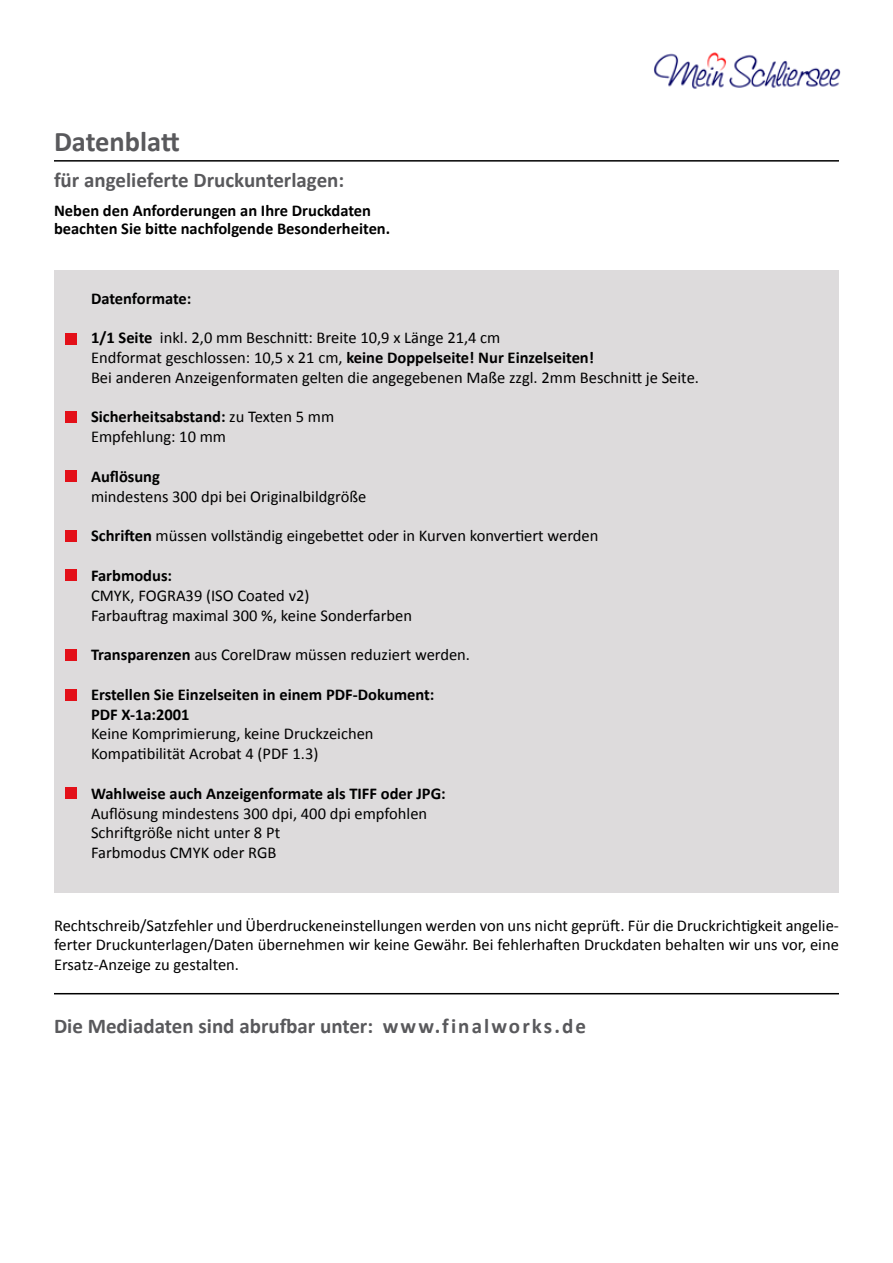
<style>
.page{position:relative;width:893px;height:1263px;background:#fff}
.page>*{position:absolute;margin:0;border:0;box-sizing:border-box;transform-origin:0 0}
.t1{font:700 28.5px "Calibri";color:#59595c}
.t2{font:700 21px "Calibri";color:#59595c}
.t3{font:16.5px/19.8px "Calibri";color:#000}
.t4{font:700 16.5px/19.8px "Calibri";color:#000}
.s1{font-weight:700}
</style>
<div class="page">
<div style="left:54px;top:270px;width:785px;height:623px;background:#dddbdc"></div>
<div style="left:66px;top:333px;width:11px;height:11px;background:#e31019"></div>
<div style="left:66px;top:411px;width:11px;height:12px;background:#e31019"></div>
<div style="left:66px;top:470px;width:11px;height:12px;background:#e31019"></div>
<div style="left:66px;top:531px;width:11px;height:11px;background:#e31019"></div>
<div style="left:66px;top:570px;width:11px;height:11px;background:#e31019"></div>
<div style="left:66px;top:649px;width:11px;height:11px;background:#e31019"></div>
<div style="left:66px;top:689px;width:11px;height:11px;background:#e31019"></div>
<div style="left:66px;top:788px;width:11px;height:11px;background:#e31019"></div>
<hr style="left:54px;top:993px;width:785px;height:1px;background:#000">
<hr style="left:54px;top:160px;width:785px;height:2px;background:#000">
<img style="left:654px;top:52px;width:187px;height:37px">
<h1 class="t1" style="left:54px;top:123px;width:127px">Datenblatt</h1>
<p class="t2" style="left:54px;top:167px;width:292px">für angelieferte Druckunterlagen:</p>
<p class="t4" style="left:54px;top:202px;width:338px;line-height:18px">Neben den Anforderungen an Ihre Druckdaten beachten Sie bitte nachfolgende Besonderheiten.</p>
<p class="t4" style="left:91px;top:288px;width:102px">Datenformate:</p>
<p class="t3" style="left:91px;top:328px;width:610px"><span class="s1">1/1 Seite</span> inkl. 2,0 mm Beschnitt: Breite 10,9 x Länge 21,4 cm<br>Endformat geschlossen: 10,5 x 21 cm, <span class="s1">keine Doppelseite! Nur Einzelseiten!<br></span>Bei anderen Anzeigenformaten gelten die angegebenen Maße zzgl. 2mm Beschnitt je Seite.</p>
<p class="t3" style="left:91px;top:407px;width:245px"><span class="s1">Sicherheitsabstand:</span> zu Texten 5 mm<br>Empfehlung: 10 mm</p>
<p class="t4" style="left:91px;top:466px;width:71px">Auflösung</p>
<p class="t3" style="left:91px;top:486px;width:277px">mindestens 300 dpi bei Originalbildgröße</p>
<p class="t3" style="left:91px;top:526px;width:509px"><span class="s1">Schriften</span> müssen vollständig eingebettet oder in Kurven konvertiert werden</p>
<p class="t4" style="left:91px;top:565px;width:83px">Farbmodus:</p>
<p class="t3" style="left:91px;top:585px;width:322px">CMYK, FOGRA39 (ISO Coated v2)<br>Farbauftrag maximal 300 %, keine Sonderfarben</p>
<p class="t3" style="left:91px;top:645px;width:381px"><span class="s1">Transparenzen</span> aus CorelDraw müssen reduziert werden.</p>
<p class="t4" style="left:91px;top:684px;width:345px">Erstellen Sie Einzelseiten in einem PDF-Dokument:<br>PDF X-1a:2001</p>
<p class="t3" style="left:91px;top:724px;width:284px">Keine Komprimierung, keine Druckzeichen<br>Kompatibilität Acrobat 4 (PDF 1.3)</p>
<p class="t4" style="left:91px;top:783px;width:356px">Wahlweise auch Anzeigenformate als TIFF oder JPG:</p>
<p class="t3" style="left:91px;top:803px;width:338px">Auflösung mindestens 300 dpi, 400 dpi empfohlen<br>Schriftgröße nicht unter 8 Pt<br>Farbmodus CMYK oder RGB</p>
<p class="t3" style="left:54px;top:916px;width:786px;text-align:justify">Rechtschreib/Satzfehler und Überdruckeneinstellungen werden von uns nicht geprüft. Für die Druckrichtigkeit angelie&shy;ferter Druckunterlagen/Daten übernehmen wir keine Gewähr. Bei fehlerhaften Druckdaten behalten wir uns vor, eine Ersatz-Anzeige zu gestalten.</p>
<p class="t2" style="left:54px;top:1012px;width:534px">Die Mediadaten sind abrufbar unter: www.finalworks.de</p>
</div>
